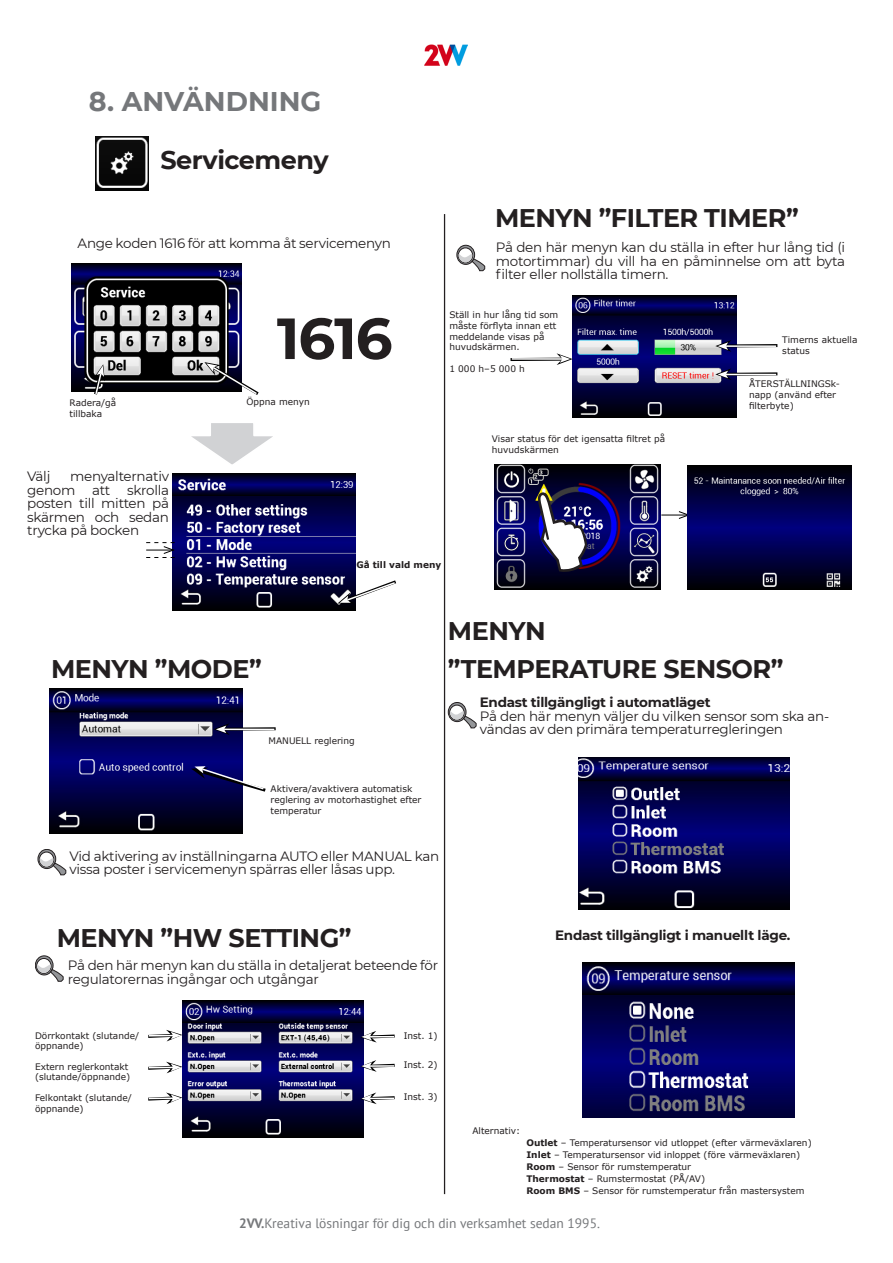
<style>
.page{position:relative;width:893px;height:1263px;background:#fff}
.page>*{position:absolute;margin:0;border:0;box-sizing:border-box;transform-origin:0 0}
.Text{font:700 57.9px "Montserrat";color:#231f20}
.obsah{font:700 27px "Montserrat";color:#75777a}
.Text_-_odsazeni{font:700 25.5px "Montserrat";letter-spacing:-.02em;color:#231f20}
.Text-2{font:13.5px/13.5px "Montserrat";letter-spacing:-.02em;color:#231f20}
.Text-3{font:700 13.5px "Montserrat";letter-spacing:-.02em;color:#231f20}
.t1{font:13.5px "PT Sans";color:#75777a}
.t2{font:9px/10.8px "Verdana";color:#231f20}
.t3{font:700 9px "Verdana";color:#231f20}
.s1{font-weight:700}
</style>
<div class="page">
<img style="left:425px;top:45px;width:42px;height:21px">
<img style="left:495px;top:465px;width:165px;height:124px">
<img style="left:573px;top:295px;width:163px;height:123px">
<img style="left:182px;top:1001px;width:182px;height:136px">
<img style="left:50px;top:689px;width:193px;height:145px">
<hr style="left:444px;top:214px;width:1px;height:980px;background:#231f20">
<svg style="left:38px;top:849px;width:18px;height:19px"></svg>
<div style="left:38px;top:849px;width:18px;height:20px;border:1px solid #231f20;border-radius:50%"></div>
<div style="left:39px;top:852px;width:15px;height:15px;border:1px solid #231f20;border-radius:50%"></div>
<svg style="left:40px;top:855px;width:26px;height:20px"></svg>
<svg style="left:230px;top:727px;width:46px;height:4px"></svg>
<hr style="left:224px;top:728px;width:50px;height:2px;background:#fff">
<svg style="left:214px;top:723px;width:16px;height:12px"></svg>
<svg style="left:191px;top:766px;width:75px;height:28px"></svg>
<svg style="left:360px;top:1031px;width:35px;height:11px"></svg>
<svg style="left:360px;top:1060px;width:35px;height:12px"></svg>
<svg style="left:360px;top:1092px;width:35px;height:12px"></svg>
<svg style="left:148px;top:1030px;width:34px;height:11px"></svg>
<svg style="left:148px;top:1062px;width:34px;height:11px"></svg>
<svg style="left:148px;top:1092px;width:34px;height:12px"></svg>
<svg style="left:35px;top:956px;width:18px;height:19px"></svg>
<div style="left:35px;top:955px;width:18px;height:20px;border:1px solid #231f20;border-radius:50%"></div>
<svg style="left:37px;top:958px;width:14px;height:15px"></svg>
<div style="left:36px;top:958px;width:15px;height:16px;border:1px solid #231f20;border-radius:50%"></div>
<svg style="left:37px;top:962px;width:26px;height:19px"></svg>
<svg style="left:661px;top:511px;width:26px;height:8px"></svg>
<svg style="left:457px;top:245px;width:18px;height:19px"></svg>
<div style="left:457px;top:245px;width:18px;height:20px;border:1px solid #231f20;border-radius:50%"></div>
<div style="left:458px;top:248px;width:15px;height:15px;border:1px solid #231f20;border-radius:50%"></div>
<svg style="left:458px;top:251px;width:27px;height:20px"></svg>
<svg style="left:448px;top:702px;width:18px;height:20px"></svg>
<div style="left:448px;top:702px;width:18px;height:20px;border:1px solid #231f20;border-radius:50%"></div>
<div style="left:449px;top:705px;width:15px;height:15px;border:1px solid #231f20;border-radius:50%"></div>
<svg style="left:450px;top:708px;width:26px;height:20px"></svg>
<hr style="left:726px;top:344px;width:51px;height:3px;background:#000">
<hr style="left:726px;top:345px;width:50px;height:2px;background:#fff">
<svg style="left:715px;top:340px;width:16px;height:12px"></svg>
<svg style="left:731px;top:372px;width:46px;height:4px"></svg>
<hr style="left:726px;top:374px;width:50px;height:1px;background:#fff">
<svg style="left:715px;top:368px;width:16px;height:12px"></svg>
<hr style="left:511px;top:358px;width:51px;height:3px;background:#000">
<hr style="left:512px;top:358px;width:50px;height:2px;background:#fff">
<svg style="left:556px;top:353px;width:17px;height:12px"></svg>
<svg style="left:538px;top:492px;width:49px;height:80px"></svg>
<img style="left:687px;top:466px;width:165px;height:123px">
<img style="left:578px;top:757px;width:211px;height:152px">
<img style="left:582px;top:962px;width:212px;height:156px">
<img style="left:173px;top:473px;width:182px;height:137px">
<img style="left:72px;top:264px;width:170px;height:127px">
<img style="left:95px;top:136px;width:54px;height:55px">
<svg style="left:204px;top:362px;width:55px;height:33px"></svg>
<svg style="left:337px;top:578px;width:59px;height:26px"></svg>
<svg style="left:92px;top:364px;width:13px;height:31px"></svg>
<svg style="left:191px;top:423px;width:82px;height:42px"></svg>
<svg style="left:146px;top:542px;width:30px;height:16px"></svg>
<p class="obsah" style="left:89px;top:82px;width:234px">8. ANVÄNDNING</p>
<p class="Text_-_odsazeni" style="left:160px;top:142px;width:170px">Servicemeny</p>
<p class="Text-2" style="left:78px;top:236px;width:315px">Ange koden 1616 för att komma åt servicemenyn</p>
<p class="Text_-_odsazeni" style="left:495px;top:199px;width:305px">MENYN ”FILTER TIMER”</p>
<p class="Text-2" style="left:496px;top:240px;width:351px;text-align:justify">På den här menyn kan du ställa in efter hur lång tid (i motortimmar) du vill ha en påminnelse om att byta filter eller nollställa timern.</p>
<p class="t2" style="left:70px;top:397px;width:48px">Radera/gå tillbaka</p>
<p class="Text-2" style="left:27px;top:469px;width:25px">Välj</p>
<p class="Text-2" style="left:27px;top:469px;width:143px;text-align:justify;text-indent:43px">menyalternativ genom att skrolla posten till mitten på skärmen och sedan trycka på bocken</p>
<p class="Text" style="left:277px;top:297px;width:117px">1616</p>
<p class="t2" style="left:247px;top:396px;width:65px">Öppna menyn</p>
<p class="t2" style="left:449px;top:309px;width:110px">Ställ in hur lång tid som måste förflyta innan ett meddelande visas på huvudskärmen.</p>
<p class="t2" style="left:449px;top:363px;width:77px">1 000 h–5 000 h</p>
<p class="t2" style="left:492px;top:434px;width:175px">Visar status för det igensatta filtret på huvudskärmen</p>
<p class="t3" style="left:356px;top:558px;width:86px">Gå till vald meny</p>
<p class="t2" style="left:782px;top:335px;width:77px">Timerns aktuella status</p>
<p class="t2" style="left:749px;top:378px;width:92px">ÅTERSTÄLLNINGSk&shy;napp (använd efter filterbyte)</p>
<p class="Text_-_odsazeni" style="left:51px;top:650px;width:212px">MENYN ”MODE”</p>
<p class="t2" style="left:269px;top:735px;width:88px">MANUELL reglering</p>
<p class="t2" style="left:271px;top:783px;width:152px">Aktivera/avaktivera automatisk reglering av motorhastighet efter temperatur</p>
<p class="Text_-_odsazeni" style="left:448px;top:613px;width:99px">MENYN</p>
<p class="Text_-_odsazeni" style="left:448px;top:651px;width:337px">”TEMPERATURE SENSOR”</p>
<p class="Text-3" style="left:480px;top:693px;width:232px">Endast tillgängligt i automatläget</p>
<p class="Text-2" style="left:480px;top:709px;width:351px">På den här menyn väljer du vilken sensor som ska an&shy;vändas av den primära temperaturregleringen</p>
<p class="Text-2" style="left:70px;top:848px;width:371px">Vid aktivering av inställningarna AUTO eller MANUAL kan vissa poster i servicemenyn spärras eller låsas upp.</p>
<p class="Text_-_odsazeni" style="left:57px;top:919px;width:296px">MENYN ”HW SETTING”</p>
<p class="Text-2" style="left:68px;top:958px;width:372px">På den här menyn kan du ställa in detaljerat beteende för regulatorernas ingångar och utgångar</p>
<p class="t2" style="left:35px;top:1030px;width:106px">Dörrkontakt (slutande/ öppnande)</p>
<p class="t2" style="left:35px;top:1061px;width:97px">Extern reglerkontakt (slutande/öppnande)</p>
<p class="t2" style="left:35px;top:1093px;width:98px">Felkontakt (slutande/ öppnande)</p>
<p class="t2" style="left:404px;top:1030px;width:35px">Inst. 1)</p>
<p class="t2" style="left:404px;top:1059px;width:35px">Inst. 2)</p>
<p class="t2" style="left:404px;top:1092px;width:35px">Inst. 3)</p>
<p class="Text-3" style="left:555px;top:925px;width:237px">Endast tillgängligt i manuellt läge.</p>
<p class="t2" style="left:472px;top:1125px;width:49px">Alternativ:</p>
<p class="t2" style="left:526px;top:1137px;width:287px"><span class="s1">Outlet</span> – Temperatursensor vid utloppet (efter värmeväxlaren)</p>
<p class="t2" style="left:526px;top:1149px;width:275px"><span class="s1">Inlet</span> – Temperatursensor vid inloppet (före värmeväxlaren)</p>
<p class="t2" style="left:526px;top:1161px;width:166px"><span class="s1">Room</span> – Sensor för rumstemperatur</p>
<p class="t2" style="left:526px;top:1173px;width:180px"><span class="s1">Thermostat</span> – Rumstermostat (PÅ/AV)</p>
<p class="t2" style="left:526px;top:1185px;width:280px"><span class="s1">Room BMS</span> – Sensor för rumstemperatur från mastersystem</p>
<h3 class="t1" style="left:239px;top:1215px;width:362px"><span class="s1">2VV.</span>Kreativa lösningar för dig och din verksamhet sedan 1995.</h3>
</div>
